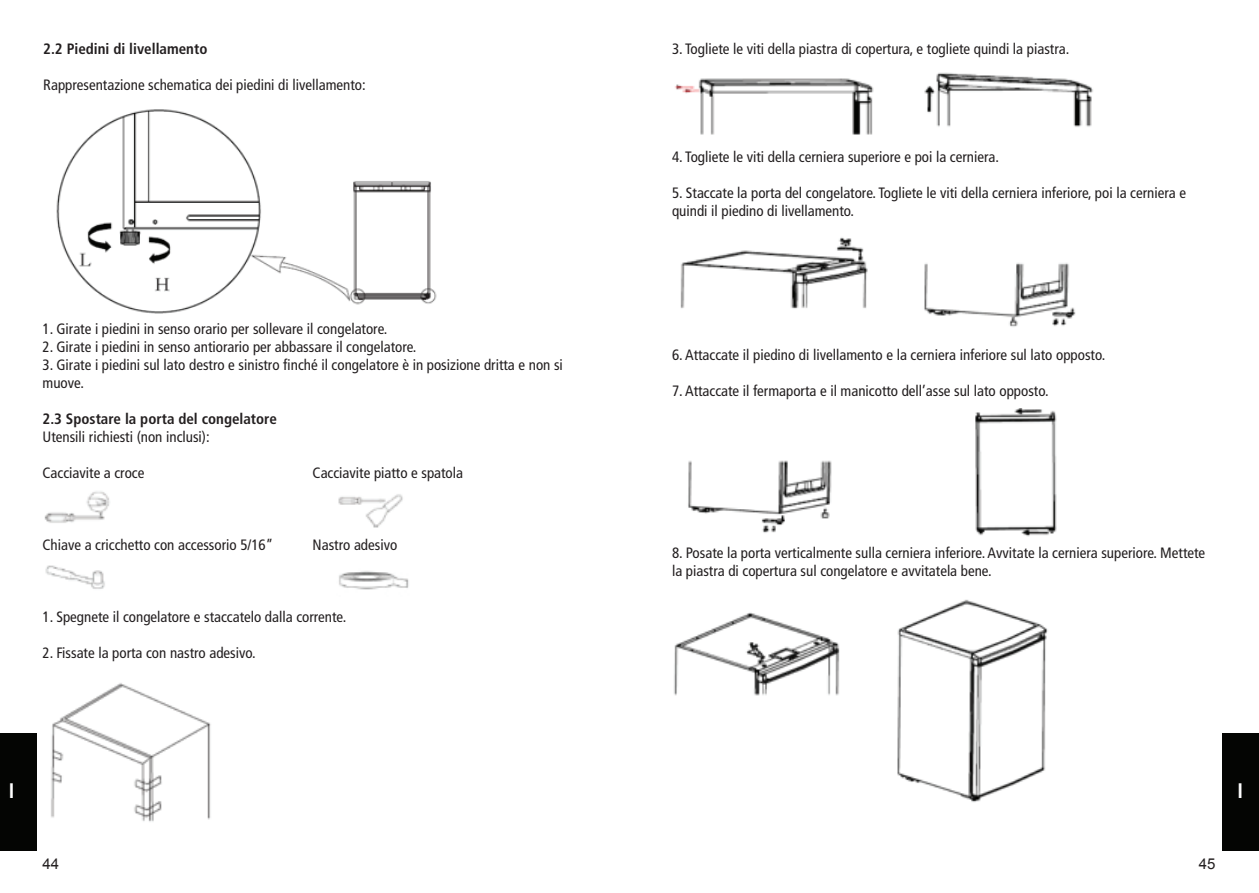
<style>
.page{position:relative;width:1259px;height:893px;background:#fff}
.page>*{position:absolute;margin:0;border:0;box-sizing:border-box;transform-origin:0 0}
.t1{font:700 condensed 21px "Interstate";color:#fff}
.t2{font:condensed 15px/18px "Frutiger";color:#231f20}
.t3{font:700 condensed 15px "Frutiger";color:#231f20}
.t4{font:15px "Arial";color:#231f20}
</style>
<div class="page">
<div style="left:0;top:733px;width:37px;height:117px;background:#040503"></div>
<div style="left:1222px;top:733px;width:37px;height:117px;background:#040503"></div>
<img style="left:56px;top:109px;width:381px;height:205px">
<img style="left:44px;top:491px;width:66px;height:32px">
<img style="left:338px;top:494px;width:65px;height:34px">
<img style="left:45px;top:565px;width:60px;height:24px">
<img style="left:339px;top:571px;width:70px;height:19px">
<img style="left:51px;top:683px;width:160px;height:139px">
<img style="left:675px;top:72px;width:418px;height:63px">
<img style="left:680px;top:237px;width:396px;height:90px">
<img style="left:688px;top:409px;width:369px;height:128px">
<img style="left:674px;top:599px;width:374px;height:203px">
<p class="t3" style="left:43px;top:40px;width:166px">2.2 Piedini di livellamento</p>
<p class="t2" style="left:43px;top:76px;width:324px">Rappresentazione schematica dei piedini di livellamento:</p>
<p class="t2" style="left:43px;top:320px;width:346px">1. Girate i piedini in senso orario per sollevare il congelatore.</p>
<p class="t2" style="left:43px;top:338px;width:375px">2. Girate i piedini in senso antiorario per abbassare il congelatore.</p>
<p class="t2" style="left:43px;top:356px;width:522px">3. Girate i piedini sul lato destro e sinistro finché il congelatore è in posizione dritta e non si muove.</p>
<p class="t3" style="left:43px;top:410px;width:236px">2.3 Spostare la porta del congelatore</p>
<p class="t2" style="left:43px;top:428px;width:169px">Utensili richiesti (non inclusi):</p>
<p class="t2" style="left:43px;top:464px;width:103px">Cacciavite a croce</p>
<p class="t2" style="left:313px;top:464px;width:152px">Cacciavite piatto e spatola</p>
<p class="t2" style="left:43px;top:536px;width:232px">Chiave a cricchetto con accessorio 5/16”</p>
<p class="t2" style="left:313px;top:536px;width:86px">Nastro adesivo</p>
<p class="t2" style="left:43px;top:608px;width:305px">1. Spegnete il congelatore e staccatelo dalla corrente.</p>
<p class="t2" style="left:43px;top:644px;width:215px">2. Fissate la porta con nastro adesivo.</p>
<p class="t2" style="left:672px;top:40px;width:399px">3. Togliete le viti della piastra di copertura, e togliete quindi la piastra.</p>
<p class="t2" style="left:672px;top:148px;width:328px">4. Togliete le viti della cerniera superiore e poi la cerniera.</p>
<p class="t2" style="left:672px;top:184px;width:515px">5. Staccate la porta del congelatore. Togliete le viti della cerniera inferiore, poi la cerniera e quindi il piedino di livellamento.</p>
<p class="t2" style="left:672px;top:346px;width:435px">6. Attaccate il piedino di livellamento e la cerniera inferiore sul lato opposto.</p>
<p class="t2" style="left:672px;top:382px;width:378px">7. Attaccate il fermaporta e il manicotto dell’asse sul lato opposto.</p>
<p class="t2" style="left:672px;top:544px;width:535px">8. Posate la porta verticalmente sulla cerniera inferiore. Avvitate la cerniera superiore. Mettete la piastra di copertura sul congelatore e avvitatela bene.</p>
<h1 class="t1" style="left:9px;top:779px;width:7px">I</h1>
<h1 class="t1" style="left:1237px;top:779px;width:7px">I</h1>
<p class="t4" style="left:43px;top:853px;width:18px">44</p>
<p class="t4" style="left:1199px;top:853px;width:18px">45</p>
</div>
